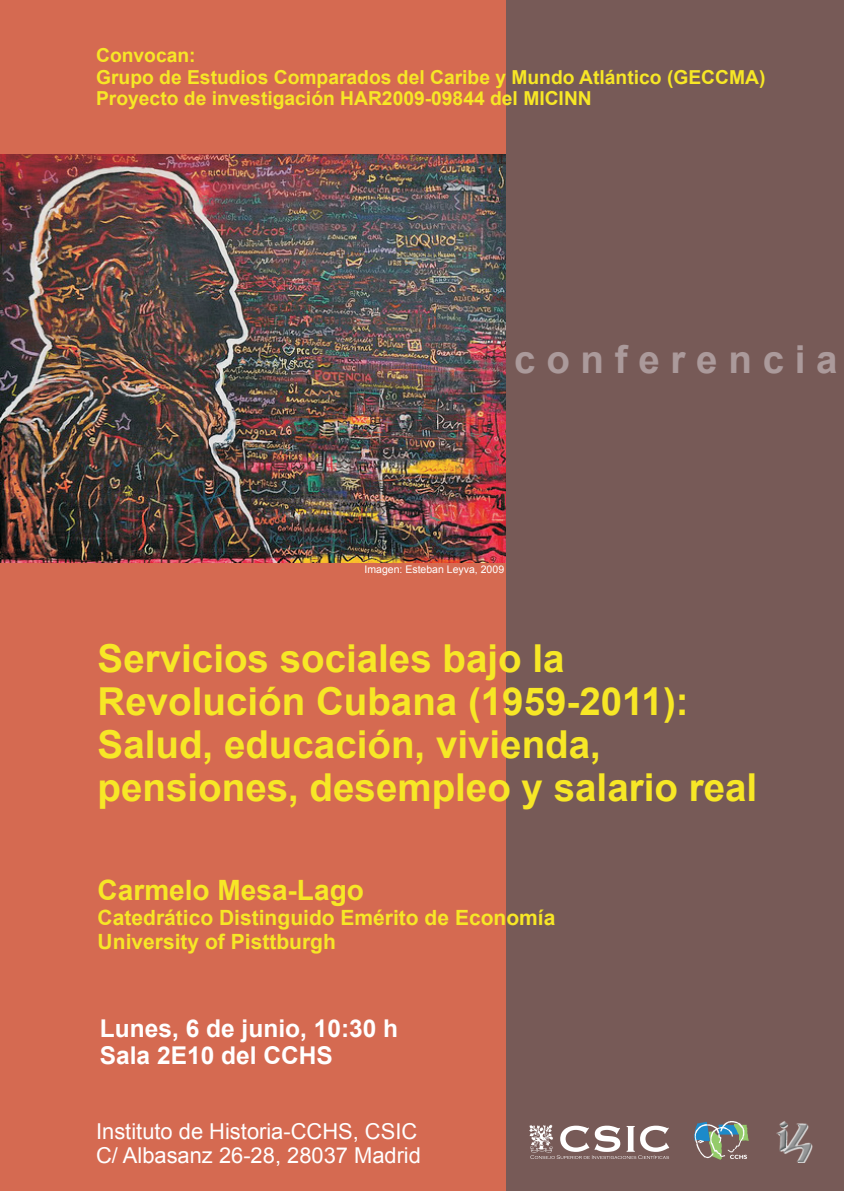
<style>
.page{position:relative;width:844px;height:1191px;background:#fff}
.page>*{position:absolute;margin:0;border:0;box-sizing:border-box;transform-origin:0 0}
.t1{font:700 38.5px/43.1px "Arial";color:#f7e726}
.t2{font:700 38.5px "Arial";color:#ab9a9b}
.t3{font:700 28px "Arial";color:#f7e726}
.t4{font:700 24.5px/27.4px "Arial";color:#fff}
.t5{font:21.88px/24.4px "Arial";color:#fff}
.t6{font:700 21px/23.4px "Arial";color:#f7e726}
.t7{font:700 19.25px/21.5px "Arial";color:#f7e726}
.t8{font:10.5px "Arial";color:#fff}
</style>
<div class="page">
<div style="left:0;top:0;width:506px;height:1191px;background:#d56a51"></div>
<img style="left:0;top:155px;width:506px;height:408px">
<div style="left:506px;top:0;width:337px;height:1191px;background:#775a57"></div>
<img style="left:776px;top:1121px;width:37px;height:41px">
<img style="left:694px;top:1121px;width:54px;height:38px">
<svg style="left:529px;top:1124px;width:140px;height:35px"></svg>
<p class="t7" style="left:96px;top:47px;width:670px">Convocan:<br>Grupo de Estudios Comparados del Caribe y Mundo Atlántico (GECCMA)<br>Proyecto de investigación HAR2009-09844 del MICINN</p>
<h1 class="t2" style="left:514px;top:345px;width:325px">c o n f e r e n c i a</h1>
<p class="t8" style="left:364px;top:565px;width:141px">Imagen: Esteban Leyva, 2009</p>
<h1 class="t1" style="left:98px;top:640px;width:661px">Servicios sociales bajo la<br>Revolución Cubana (1959-2011):<br>Salud, educación, vivienda, pensiones, desempleo y salario real</h1>
<h2 class="t3" style="left:98px;top:879px;width:268px">Carmelo Mesa-Lago</h2>
<p class="t6" style="left:98px;top:908px;width:459px">Catedrático Distinguido Emérito de Economía<br>University of Pisttburgh</p>
<p class="t4" style="left:100px;top:1016px;width:300px">Lunes, 6 de junio, 10:30 h<br>Sala 2E10 del CCHS</p>
<p class="t5" style="left:96px;top:1120px;width:326px">Instituto de Historia-CCHS, CSIC<br>C/ Albasanz 26-28, 28037 Madrid</p>
</div>
